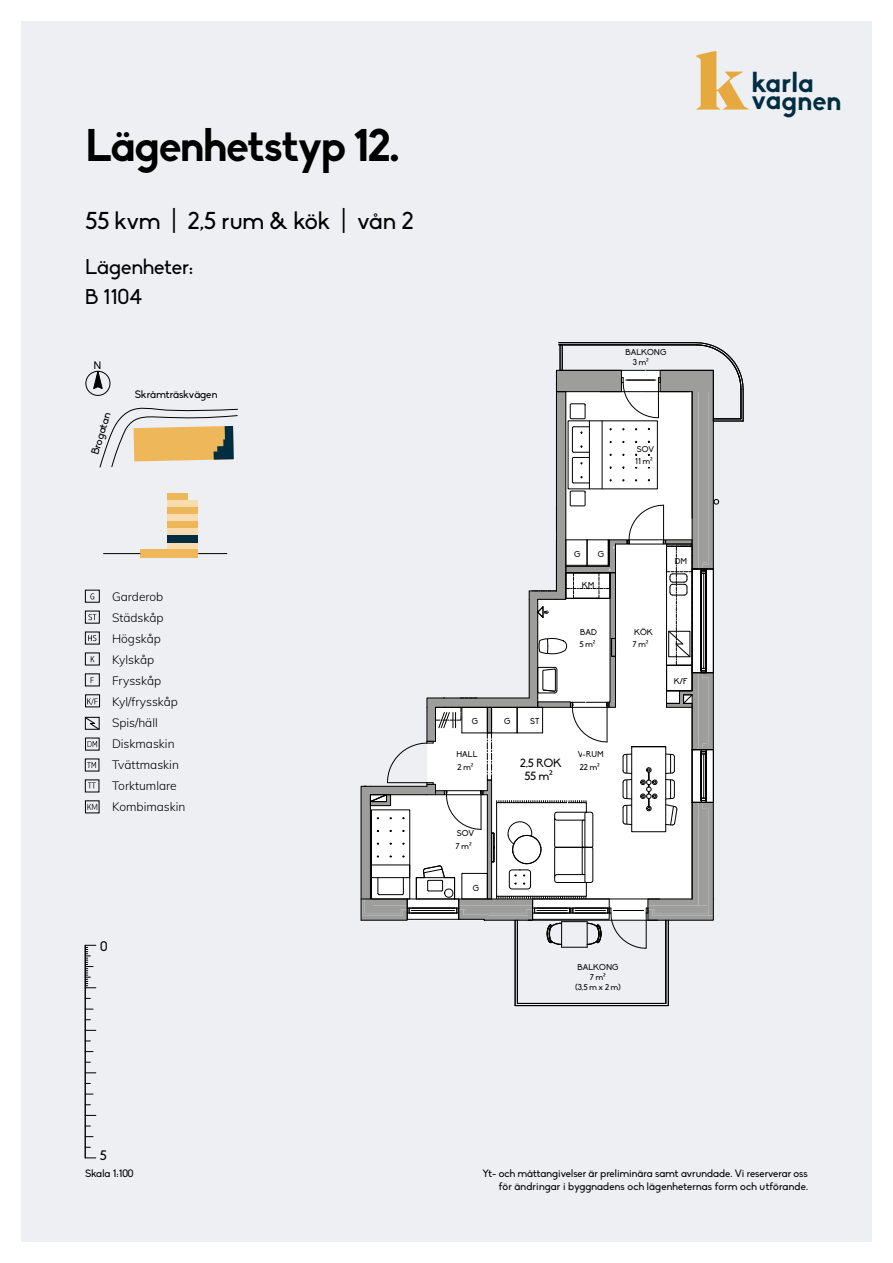
<style>
.page{position:relative;width:893px;height:1263px;background:#fff}
.page>*{position:absolute;margin:0;border:0;box-sizing:border-box;transform-origin:0 0}
.t1{font:900 82.65px "Mixta Sharp";color:#e5a940;scale:1.11 1}
.t2{font:700 45px "Biko";letter-spacing:-.03em;color:#000}
.t3{font:700 27.6px "Biko";letter-spacing:-.005em;color:#002d41}
.t4{font:24px "Biko";color:#000}
.t5{font:21px/30px "Biko";color:#000}
.t6{font:13.5px "Biko";color:#000}
.t7{font:12px "Mulish";color:#000}
.t8{font:12px "Biko";color:#000}
.t9{font:11.7px "Biko";color:#000}
.t10{font:10.65px "Biko";color:#000}
.t11{font:10.5px/13.5px "Biko";letter-spacing:.005em;color:#000;text-align:right}
.t12{font:10.5px "Biko";letter-spacing:-.015em;color:#000}
.t13{font:8.25px/10.2px "Biko";letter-spacing:-.005em;color:#000;text-align:center}
.s1{font-family:"Helsinki";font-weight:100;font-size:8.7px}
.s2{font-family:"ISOCPEUR"}
</style>
<div class="page">
<div style="left:0;top:0;width:893px;height:1263px;background:#edeff3;border:21px solid #fff"></div>
<div style="left:85px;top:371px;width:25px;height:25px;border:1px solid #000;border-radius:50%"></div>
<svg style="left:92px;top:370px;width:11px;height:19px"></svg>
<div style="left:168px;top:493px;width:20px;height:7px;background:#eeb85a"></div>
<div style="left:168px;top:500px;width:30px;height:7px;background:#f8dbaf"></div>
<div style="left:168px;top:507px;width:30px;height:7px;background:#eeb85a"></div>
<div style="left:168px;top:514px;width:30px;height:7px;background:#f8dbaf"></div>
<div style="left:168px;top:521px;width:30px;height:7px;background:#eeb85a"></div>
<div style="left:168px;top:528px;width:30px;height:7px;background:#f8dbaf"></div>
<div style="left:168px;top:542px;width:30px;height:8px;background:#f8dbaf"></div>
<div style="left:140px;top:550px;width:58px;height:8px;background:#eeb85a"></div>
<hr style="left:103px;top:553px;width:37px;height:1px;background:#000">
<svg style="left:198px;top:553px;width:29px;height:1px"></svg>
<svg style="left:90px;top:593px;width:4px;height:6px"></svg>
<div style="left:85px;top:590px;width:15px;height:12px;border:1px solid #000"></div>
<svg style="left:88px;top:614px;width:8px;height:6px"></svg>
<div style="left:85px;top:611px;width:15px;height:12px;border:1px solid #000"></div>
<svg style="left:91px;top:656px;width:4px;height:6px"></svg>
<div style="left:85px;top:653px;width:15px;height:12px;border:1px solid #000"></div>
<svg style="left:91px;top:677px;width:3px;height:6px"></svg>
<div style="left:85px;top:673px;width:15px;height:13px;border:1px solid #000"></div>
<div style="left:85px;top:694px;width:15px;height:13px;border:1px solid #000"></div>
<svg style="left:87px;top:698px;width:11px;height:7px"></svg>
<svg style="left:87px;top:762px;width:9px;height:6px"></svg>
<div style="left:85px;top:759px;width:14px;height:12px;border:1px solid #000"></div>
<svg style="left:88px;top:782px;width:8px;height:6px"></svg>
<div style="left:85px;top:779px;width:14px;height:13px;border:1px solid #000"></div>
<svg style="left:88px;top:741px;width:9px;height:6px"></svg>
<div style="left:85px;top:632px;width:15px;height:12px;border:1px solid #000"></div>
<svg style="left:88px;top:635px;width:8px;height:6px"></svg>
<svg style="left:85px;top:717px;width:15px;height:13px"></svg>
<svg style="left:86px;top:945px;width:10px;height:43px"></svg>
<hr style="left:85px;top:945px;width:1px;height:213px;background:#000">
<hr style="left:517px;top:920px;width:1px;height:83px;background:#000">
<hr style="left:517px;top:1003px;width:149px;height:1px;background:#000">
<hr style="left:665px;top:920px;width:1px;height:83px;background:#000">
<hr style="left:515px;top:920px;width:1px;height:85px;background:#000">
<hr style="left:515px;top:1005px;width:153px;height:1px;background:#000">
<hr style="left:668px;top:920px;width:1px;height:85px;background:#000">
<svg style="left:360px;top:342px;width:384px;height:607px"></svg>
<svg style="left:99px;top:407px;width:139px;height:61px"></svg>
<div style="left:168px;top:535px;width:30px;height:7px;background:#002d41"></div>
<h2 class="t2" style="left:85px;top:119px;width:316px">Lägenhetstyp 12.</h2>
<h3 class="t4" style="left:85px;top:207px;width:330px">55 kvm | 2,5 rum &amp; kök | vån 2</h3>
<h3 class="t5" style="left:85px;top:252px;width:110px">Lägenheter:<br>B 1104</h3>
<p class="t10" style="left:94px;top:359px;width:9px">N</p>
<p class="t10" style="left:89px;top:452px;width:45px;rotate:-73deg">Brogatan</p>
<p class="t10" style="left:135px;top:389px;width:84px">Skråmträskvägen</p>
<p class="t7" style="left:112px;top:588px;width:53px">Garderob</p>
<p class="t7" style="left:112px;top:609px;width:53px">Städskåp</p>
<p class="t7" style="left:112px;top:630px;width:50px">Högskåp</p>
<p class="t7" style="left:112px;top:651px;width:44px">Kylskåp</p>
<p class="t7" style="left:112px;top:672px;width:51px">Frysskåp</p>
<p class="t7" style="left:112px;top:693px;width:67px">Kyl/frysskåp</p>
<p class="t7" style="left:112px;top:714px;width:47px">Spis/häll</p>
<p class="t7" style="left:112px;top:735px;width:64px">Diskmaskin</p>
<p class="t7" style="left:112px;top:756px;width:68px">Tvättmaskin</p>
<p class="t7" style="left:112px;top:777px;width:66px">Torktumlare</p>
<p class="t7" style="left:87px;top:798px;width:100px"><span class="s1">KM</span> Kombimaskin</p>
<p class="t6" style="left:100px;top:939px;width:10px">0</p>
<h1 class="t1" style="left:695px;top:34px;width:48px">k</h1>
<h3 class="t3" style="left:752px;top:66px;width:64px">karla</h3>
<h3 class="t3" style="left:752px;top:83px;width:92px">vagnen</h3>
<p class="t13" style="left:625px;top:347px;width:42px">BALKONG</p>
<p class="t13" style="left:633px;top:358px;width:18px">3 m<span class="s2">²</span></p>
<p class="t13" style="left:637px;top:444px;width:19px">SOV</p>
<p class="t13" style="left:635px;top:457px;width:19px">11 m<span class="s2">²</span></p>
<p class="t13" style="left:574px;top:549px;width:8px">G</p>
<p class="t13" style="left:598px;top:549px;width:8px">G</p>
<p class="t13" style="left:582px;top:580px;width:14px">KM</p>
<p class="t13" style="left:580px;top:627px;width:18px">BAD</p>
<p class="t13" style="left:579px;top:640px;width:18px">5 m<span class="s2">²</span></p>
<p class="t13" style="left:472px;top:716px;width:8px">G</p>
<p class="t13" style="left:504px;top:716px;width:8px">G</p>
<p class="t13" style="left:530px;top:716px;width:11px">ST</p>
<p class="t13" style="left:457px;top:749px;width:22px">HALL</p>
<p class="t13" style="left:457px;top:762px;width:17px">2 m<span class="s2">²</span></p>
<p class="t9" style="left:520px;top:757px;width:43px">2,5 ROK</p>
<p class="t9" style="left:524px;top:769px;width:30px">55 m<span class="s2">²</span></p>
<p class="t13" style="left:578px;top:749px;width:28px">V-RUM</p>
<p class="t13" style="left:580px;top:762px;width:22px">22 m<span class="s2">²</span></p>
<p class="t13" style="left:457px;top:828px;width:19px">SOV</p>
<p class="t13" style="left:456px;top:841px;width:17px">7 m<span class="s2">²</span></p>
<p class="t13" style="left:473px;top:883px;width:8px">G</p>
<p class="t13" style="left:675px;top:556px;width:14px">DM</p>
<p class="t13" style="left:634px;top:627px;width:20px">KÖK</p>
<p class="t13" style="left:633px;top:640px;width:17px">7 m<span class="s2">²</span></p>
<p class="t13" style="left:674px;top:676px;width:15px">K/F</p>
<p class="t13" style="left:575px;top:962px;width:47px">BALKONG<br>7 m<span class="s2">²<br></span>(3,5 m x 2 m)</p>
<p class="t6" style="left:100px;top:1147px;width:8px">5</p>
<p class="t12" style="left:85px;top:1167px;width:50px">Skala 1:100</p>
<p class="t8" style="left:109px;top:1154px;width:18px;rotate:90deg">5m</p>
<p class="t11" style="left:482px;top:1167px;width:327px">Yt- och måttangivelser är preliminära samt avrundade. Vi reserverar oss för ändringar i byggnadens och lägenheternas form och utförande.</p>
</div>
